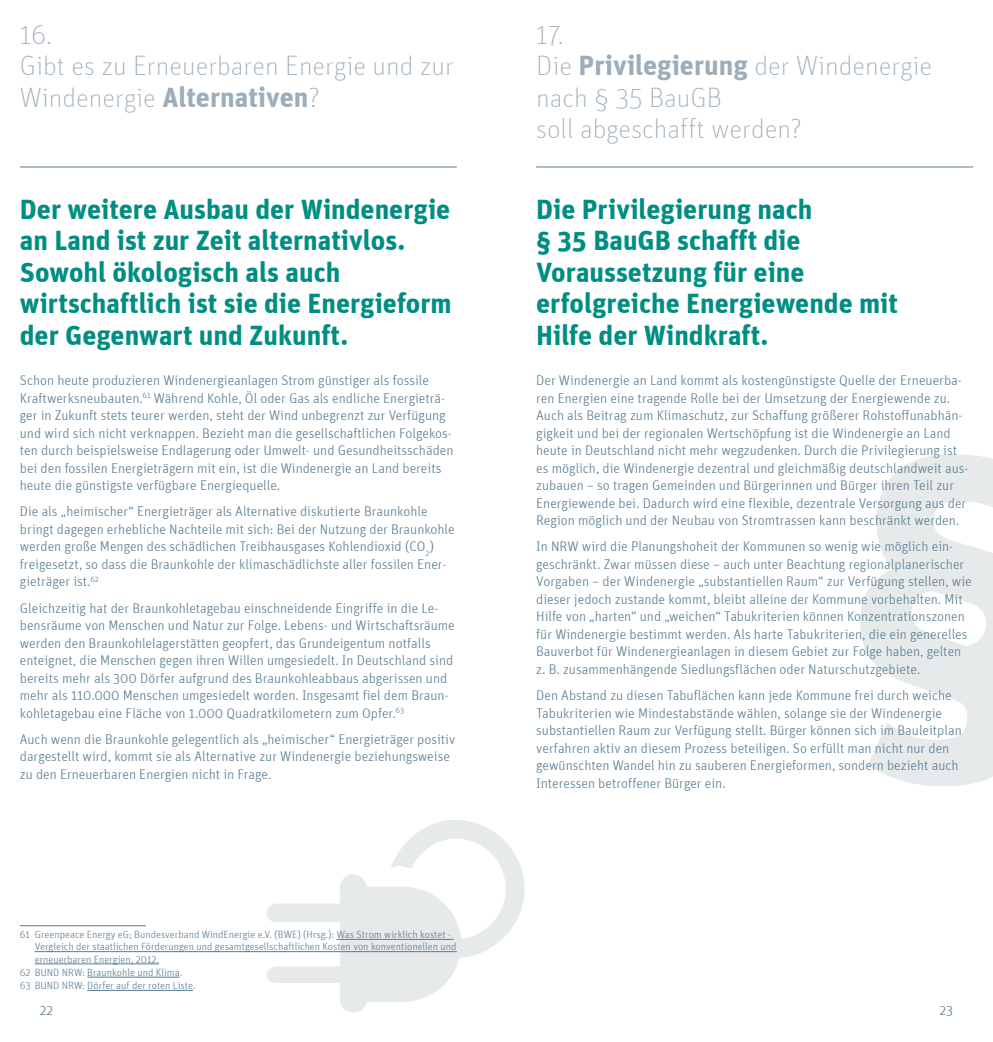
<style>
.page{position:relative;width:993px;height:1042px;background:#fff}
.page>*{position:absolute;margin:0;border:0;box-sizing:border-box;transform-origin:0 0}
.head2{font:700 28px/31.5px "Unit";color:#008e82}
.head1{font:100 28px/31.5px "Unit";color:#9dadba}
.copy{font:300 14px/17.5px "Unit";color:#577b91}
.Start_Copy{font:300 14px/17.5px "Unit";color:#577b91}
.FN2{font:300 10.5px/12.2px "Unit";color:#577b91}
.s1{font-weight:700}
.s2{color:#5b7e96}
</style>
<div class="page">
<svg style="left:266px;top:820px;width:258px;height:192px"></svg>
<svg style="left:860px;top:454px;width:132px;height:332px;fill:#e7eaeb"></svg>
<hr style="left:20px;top:925px;width:126px;height:1px;background:#577b91">
<hr style="left:336px;top:939px;width:117px;height:1px;background:#577b91">
<hr style="left:35px;top:951px;width:421px;height:1px;background:#577b91">
<hr style="left:35px;top:963px;width:124px;height:1px;background:#577b91">
<hr style="left:87px;top:977px;width:93px;height:1px;background:#577b91">
<hr style="left:87px;top:990px;width:106px;height:1px;background:#577b91">
<hr style="left:536px;top:167px;width:436px;height:1px;background:#577b91">
<hr style="left:20px;top:167px;width:436px;height:1px;background:#577b91">
<p class="head1" style="left:20px;top:18px;width:435px">16.<br>Gibt es zu Erneuerbaren Energie und zur<br>Windenergie <span class="s1">Alternativen</span>?</p>
<p class="head2" style="left:20px;top:193px;width:433px">Der weitere Ausbau der Windenergie an Land ist zur Zeit alternativlos.<br>Sowohl ökologisch als auch wirtschaftlich ist sie die Energieform der Gegenwart und Zukunft.</p>
<p class="Start_Copy" style="left:20px;top:371px;width:435px">Schon heute produzieren Windenergieanlagen Strom günstiger als fossile Kraftwerksneubauten.<sup>61</sup> Während Kohle, Öl oder Gas als endliche Energieträ&shy;ger in Zukunft stets teurer werden, steht der Wind unbegrenzt zur Verfügung und wird sich nicht verknappen. Bezieht man die gesellschaftlichen Folgekos&shy;ten durch beispielsweise Endlagerung oder Umwelt- und Gesundheitsschäden bei den fossilen Energieträgern mit ein, ist die Windenergie an Land bereits heute die günstigste verfügbare Energiequelle.</p>
<p class="copy" style="left:20px;top:503px;width:436px">Die als „heimischer“ Energieträger als Alternative diskutierte Braunkohle bringt dagegen erhebliche Nachteile mit sich: Bei der Nutzung der Braunkohle werden große Mengen des schädlichen Treibhausgases Kohlendioxid (CO<sub>2</sub>) freigesetzt, so dass die Braunkohle der klimaschädlichste aller fossilen Ener&shy;gieträger ist.<sup>62</sup></p>
<p class="copy" style="left:20px;top:599px;width:436px">Gleichzeitig hat der Braunkohletagebau einschneidende Eingriffe in die Le&shy;bensräume von Menschen und Natur zur Folge. Lebens- und Wirtschaftsräume werden den Braunkohlelagerstätten geopfert, das Grundeigentum notfalls enteignet, die Menschen gegen ihren Willen umgesiedelt. In Deutschland sind bereits mehr als 300 Dörfer aufgrund des Braunkohleabbaus abgerissen und mehr als 110.000 Menschen umgesiedelt worden. Insgesamt fiel dem Braun&shy;kohletagebau eine Fläche von 1.000 Quadratkilometern zum Opfer.<sup>63</sup></p>
<p class="copy" style="left:20px;top:730px;width:437px">Auch wenn die Braunkohle gelegentlich als „heimischer“ Energieträger positiv dargestellt wird, kommt sie als Alternative zur Windenergie beziehungsweise zu den Erneuerbaren Energien nicht in Frage.</p>
<p class="head1" style="left:536px;top:18px;width:397px">17.<br>Die <span class="s1">Privilegierung</span> der Windenergie nach § 35 BauGB<br>soll abgeschafft werden?</p>
<p class="head2" style="left:536px;top:193px;width:363px">Die Privilegierung nach<br>§ 35 BauGB schafft die<br>Voraussetzung für eine erfolgreiche Energiewende mit<br>Hilfe der Windkraft.</p>
<p class="Start_Copy" style="left:536px;top:371px;width:433px">Der Windenergie an Land kommt als kostengünstigste Quelle der Erneuerba&shy;ren Energien eine tragende Rolle bei der Umsetzung der Energiewende zu.<br>Auch als Beitrag zum Klimaschutz, zur Schaffung größerer Rohstoffunabhän&shy;gigkeit und bei der regionalen Wertschöpfung ist die Windenergie an Land heute in Deutschland nicht mehr wegzudenken. Durch die Privilegierung ist es möglich, die Windenergie dezentral und gleichmäßig deutschlandweit aus&shy;zubauen – so tragen Gemeinden und Bürgerinnen und Bürger ihren Teil zur Energiewende bei. Dadurch wird eine flexible, dezentrale Versorgung aus der Region möglich und der Neubau von Stromtrassen kann beschränkt werden.</p>
<p class="copy" style="left:536px;top:538px;width:437px">In NRW wird die Planungshoheit der Kommunen so wenig wie möglich ein&shy;geschränkt. Zwar müssen diese – auch unter Beachtung regionalplanerischer Vorgaben – der Windenergie „substantiellen Raum“ zur Verfügung stellen, wie dieser jedoch zustande kommt, bleibt alleine der Kommune vorbehalten. Mit Hilfe von „harten“ und „weichen“ Tabukriterien können Konzentrationszonen für Windenergie bestimmt werden. Als harte Tabukriterien, die ein generelles Bauverbot für Windenergieanlagen in diesem Gebiet zur Folge haben, gelten z. B. zusammenhängende Siedlungsflächen oder Naturschutzgebiete.</p>
<p class="copy" style="left:536px;top:686px;width:427px">Den Abstand zu diesen Tabuflächen kann jede Kommune frei durch weiche Tabukriterien wie Mindestabstände wählen, solange sie der Windenergie substantiellen Raum zur Verfügung stellt. Bürger können sich im Bauleitplan verfahren aktiv an diesem Prozess beteiligen. So erfüllt man nicht nur den gewünschten Wandel hin zu sauberen Energieformen, sondern bezieht auch Interessen betroffener Bürger ein.</p>
<p class="FN2" style="left:35px;top:928px;width:423px;text-indent:-15px"><span class="s2">61 Greenpeace Energy eG; Bundesverband WindEnergie e.V. (BWE) (Hrsg.):</span> Was Strom wirklich kostet -<br>Vergleich der staatlichen Förderungen und gesamtgesellschaftlichen Kosten von konventionellen und erneuerbaren Energien, 2012.</p>
<p class="FN2" style="left:20px;top:966px;width:164px"><span class="s2">62 BUND NRW:</span> Braunkohle und Klima<span class="s2">.</span></p>
<p class="FN2" style="left:20px;top:979px;width:177px"><span class="s2">63 BUND NRW:</span> Dörfer auf der roten Liste<span class="s2">.</span></p>
<p class="copy" style="left:40px;top:1001px;width:15px">22</p>
<p class="copy" style="left:939px;top:1001px;width:15px">23</p>
</div>
